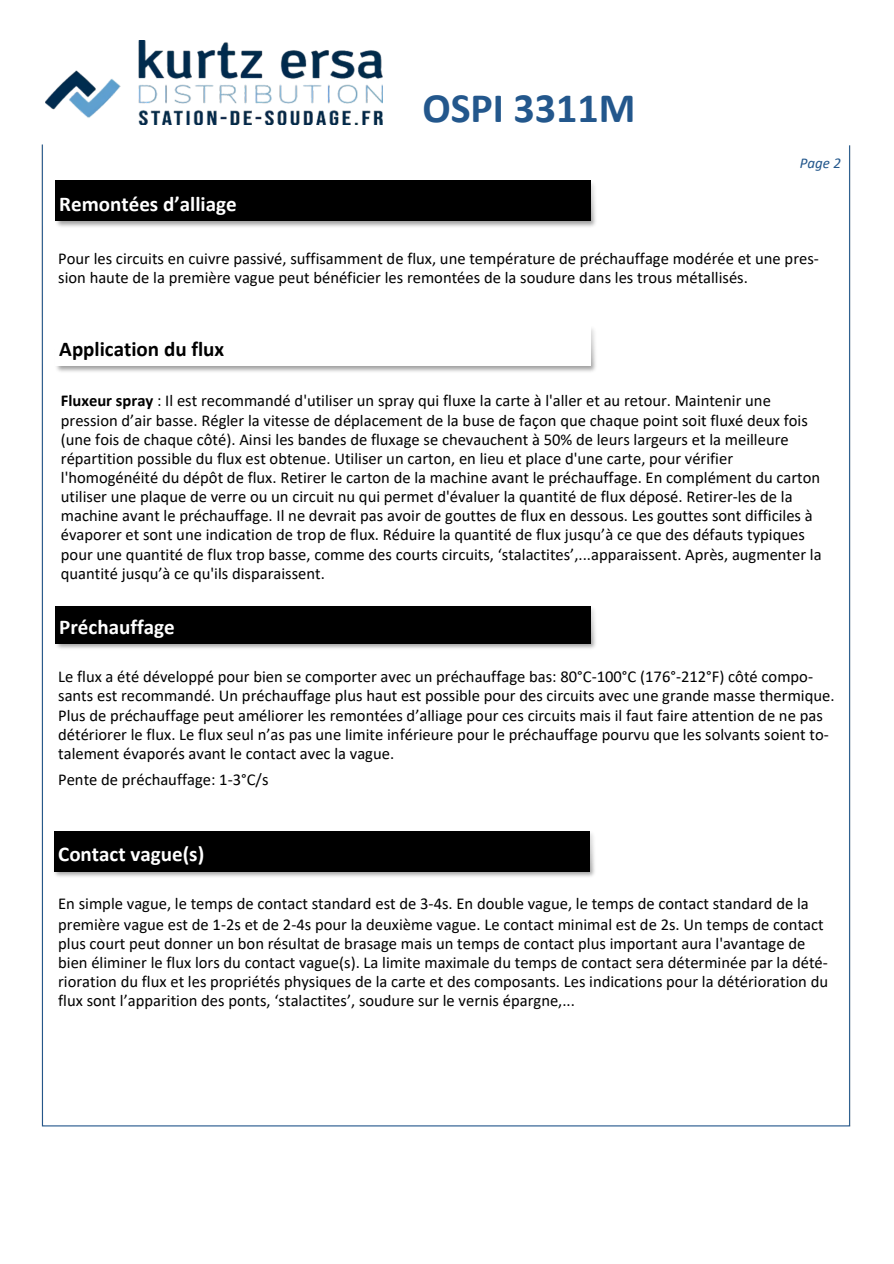
<style>
.page{position:relative;width:894px;height:1264px;background:#fff}
.page>*{position:absolute;margin:0;border:0;box-sizing:border-box;transform-origin:0 0}
.t1{font:700 42px "Calibri";color:#23578c}
.t2{font:700 21px "Calibri";color:#fff}
.t3{font:700 21px "Calibri";color:#000}
.t4{font:16.65px "Calibri";color:#000}
.t5{font:16.5px/19.2px "Calibri";color:#000}
.t6{font:italic 15px "Calibri";color:#23578c}
.s1{font-weight:700}
</style>
<div class="page">
<img style="left:41px;top:144px;width:810px;height:983px">
<img style="left:45px;top:40px;width:337px;height:85px">
<h2 class="t2" style="left:59px;top:195px;width:179px">Remontées d’alliage</h2>
<p class="t1" style="left:422px;top:90px;width:214px">OSPI 3311M</p>
<p class="t6" style="left:799px;top:156px;width:43px">Page 2</p>
<h1 class="t5" style="left:58px;top:250px;width:762px">Pour les circuits en cuivre passivé, suffisamment de flux, une température de préchauffage modérée et une pres&shy;sion haute de la première vague peut bénéficier les remontées de la soudure dans les trous métallisés.</h1>
<p class="t3" style="left:59px;top:340px;width:166px">Application du flux</p>
<p class="t5" style="left:61px;top:393px;width:762px"><span class="s1">Fluxeur spray</span> : Il est recommandé d'utiliser un spray qui fluxe la carte à l'aller et au retour. Maintenir une pression d’air basse. Régler la vitesse de déplacement de la buse de façon que chaque point soit fluxé deux fois (une fois de chaque côté). Ainsi les bandes de fluxage se chevauchent à 50% de leurs largeurs et la meilleure répartition possible du flux est obtenue. Utiliser un carton, en lieu et place d'une carte, pour vérifier l'homogénéité du dépôt de flux. Retirer le carton de la machine avant le préchauffage. En complément du carton utiliser une plaque de verre ou un circuit nu qui permet d'évaluer la quantité de flux déposé. Retirer-les de la machine avant le préchauffage. Il ne devrait pas avoir de gouttes de flux en dessous. Les gouttes sont difficiles à évaporer et sont une indication de trop de flux. Réduire la quantité de flux jusqu’à ce que des défauts typiques pour une quantité de flux trop basse, comme des courts circuits, ‘stalactites’,...apparaissent. Après, augmenter la quantité jusqu’à ce qu'ils disparaissent.</p>
<p class="t2" style="left:59px;top:618px;width:117px">Préchauffage</p>
<p class="t5" style="left:58px;top:668px;width:777px">Le flux a été développé pour bien se comporter avec un préchauffage bas: 80°C-100°C (176°-212°F) côté compo&shy;sants est recommandé. Un préchauffage plus haut est possible pour des circuits avec une grande masse thermique.<br>Plus de préchauffage peut améliorer les remontées d’alliage pour ces circuits mais il faut faire attention de ne pas détériorer le flux. Le flux seul n’as pas une limite inférieure pour le préchauffage pourvu que les solvants soient to&shy;talement évaporés avant le contact avec la vague.</p>
<h2 class="t5" style="left:58px;top:771px;width:212px">Pente de préchauffage: 1-3°C/s</h2>
<p class="t2" style="left:58px;top:845px;width:147px">Contact vague(s)</p>
<p class="t4" style="left:58px;top:896px;width:752px">En simple vague, le temps de contact standard est de 3-4s. En double vague, le temps de contact standard de la</p>
<p class="t5" style="left:58px;top:916px;width:771px">première vague est de 1-2s et de 2-4s pour la deuxième vague. Le contact minimal est de 2s. Un temps de contact plus court peut donner un bon résultat de brasage mais un temps de contact plus important aura l'avantage de bien éliminer le flux lors du contact vague(s). La limite maximale du temps de contact sera déterminée par la dété&shy;rioration du flux et les propriétés physiques de la carte et des composants. Les indications pour la détérioration du flux sont l’apparition des ponts, ‘stalactites’, soudure sur le vernis épargne,...</p>
</div>
